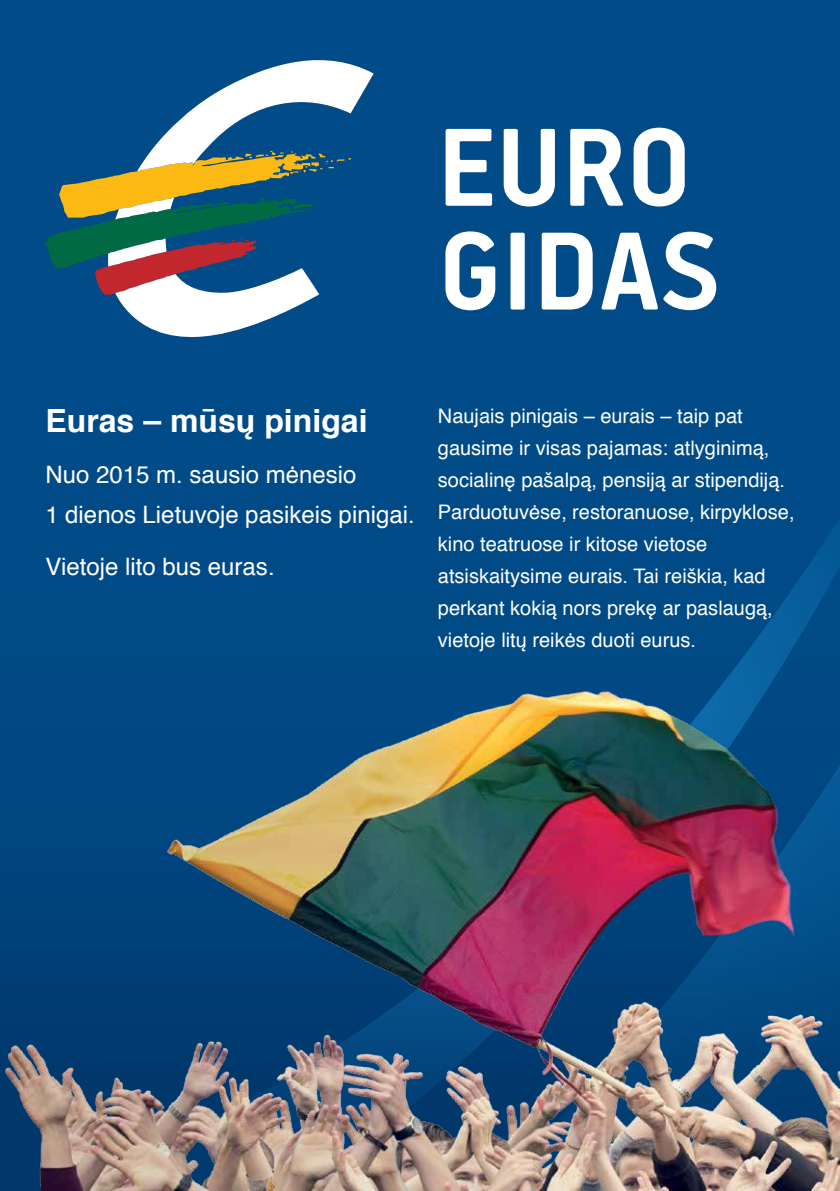
<style>
.page{position:relative;width:840px;height:1191px;background:#fff}
.page>*{position:absolute;margin:0;border:0;box-sizing:border-box;transform-origin:0 0}
.t1{font:700 124.6px/103.8px "PF Handbook Pro";color:#fff}
.t2{font:700 32px "Helvetica";color:#fff}
.t3{font:24px/40px "Helvetica";color:#fff}
.t4{font:20px/32px "Helvetica";color:#fff}
</style>
<div class="page">
<div style="left:0;top:0;width:839px;height:1191px;background:#004b88"></div>
<svg style="left:758px;top:521px;width:81px;height:116px"></svg>
<img style="left:0;top:637px;width:839px;height:554px">
<svg style="left:45px;top:177px;width:63px;height:118px"></svg>
<svg style="left:108px;top:60px;width:265px;height:277px"></svg>
<h1 class="t1" style="left:437px;top:111px;width:284px">EURO<br>GIDAS</h1>
<h2 class="t2" style="left:45px;top:395px;width:323px">Euras – mūsų pinigai</h2>
<p class="t3" style="left:45px;top:456px;width:370px">Nuo 2015 m. sausio mėnesio<br>1 dienos Lietuvoje pasikeis pinigai.</p>
<p class="t3" style="left:45px;top:547px;width:231px">Vietoje lito bus euras.</p>
<p class="t4" style="left:437px;top:400px;width:358px">Naujais pinigais – eurais – taip pat gausime ir visas pajamas: atlyginimą, socialinę pašalpą, pensiją ar stipendiją.<br>Parduotuvėse, restoranuose, kirpyklose, kino teatruose ir kitose vietose atsiskaitysime eurais. Tai reiškia, kad perkant kokią nors prekę ar paslaugą, vietoje litų reikės duoti eurus.</p>
</div>
